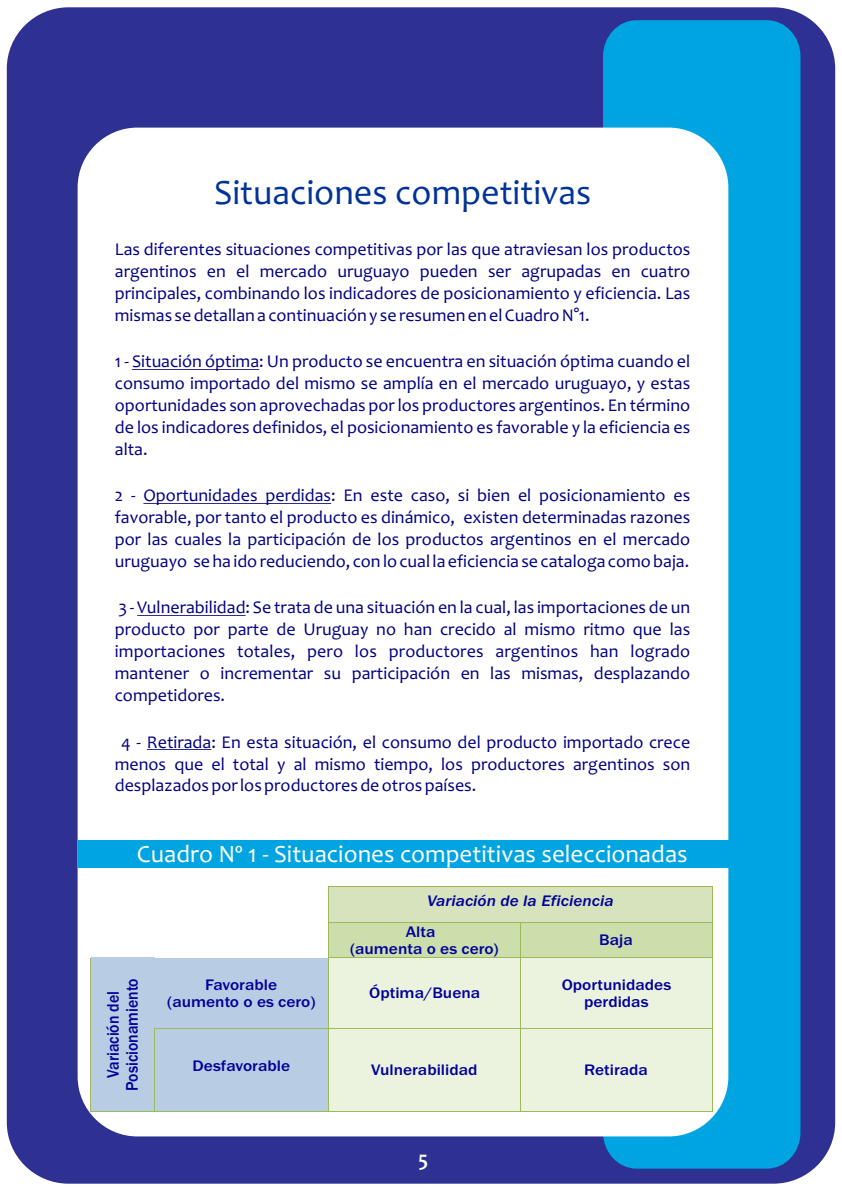
<style>
.page{position:relative;width:842px;height:1191px;background:#fff}
.page>*{position:absolute;margin:0;border:0;box-sizing:border-box;transform-origin:0 0}
.t1{font:36px "Candara";color:#039}
.t2{font:25px "Candara";color:#fff}
.t3{font:700 22px "Candara";color:#fff;scale:.93 1}
.t4{font:18px/22px "Candara";color:#000080;text-align:justify}
.t5{font:500 17.4px/18.7px "Franklin Gothic";color:#009;text-align:center;scale:.91 1}
.t6{font:500 15.8px/17.2px "Franklin Gothic";color:#009;text-align:center;scale:1.1 1}
.t7{font:italic 500 15.8px "Franklin Gothic";color:#009;scale:1.1 1}
</style>
<div class="page">
<div style="left:7px;top:7px;width:828px;height:1176px;background:#2e3092;border-radius:61px"></div>
<div style="left:603px;top:20px;width:197px;height:1148px;background:#00a4e0;border-radius:35px"></div>
<div style="left:78px;top:128px;width:650px;height:1008px;background:#fff;border-radius:60px"></div>
<hr style="left:132px;top:369px;width:127px;height:1px;background:#000080">
<hr style="left:143px;top:503px;width:188px;height:1px;background:#000080">
<hr style="left:137px;top:615px;width:109px;height:1px;background:#000080">
<hr style="left:147px;top:749px;width:64px;height:1px;background:#000080">
<div style="left:329px;top:887px;width:383px;height:5px;background:#d6e3bd"></div>
<div style="left:329px;top:892px;width:8px;height:25px;background:#d6e3bd"></div>
<div style="left:704px;top:892px;width:8px;height:25px;background:#d6e3bd"></div>
<div style="left:329px;top:917px;width:383px;height:5px;background:#d6e3bd"></div>
<div style="left:337px;top:892px;width:367px;height:25px;background:#d6e3bd"></div>
<hr style="left:329px;top:886px;width:383px;height:1px;background:#9cba59">
<hr style="left:328px;top:887px;width:1px;height:35px;background:#9cba59">
<hr style="left:712px;top:887px;width:1px;height:35px;background:#9cba59">
<div style="left:329px;top:923px;width:8px;height:34px;background:#ccdeab"></div>
<div style="left:513px;top:923px;width:7px;height:34px;background:#ccdeab"></div>
<div style="left:337px;top:923px;width:176px;height:17px;background:#ccdeab"></div>
<div style="left:337px;top:940px;width:176px;height:17px;background:#ccdeab"></div>
<div style="left:521px;top:923px;width:191px;height:8px;background:#ccdeab"></div>
<div style="left:521px;top:931px;width:7px;height:17px;background:#ccdeab"></div>
<div style="left:704px;top:931px;width:8px;height:17px;background:#ccdeab"></div>
<div style="left:521px;top:948px;width:191px;height:9px;background:#ccdeab"></div>
<div style="left:528px;top:931px;width:176px;height:17px;background:#ccdeab"></div>
<hr style="left:329px;top:922px;width:191px;height:1px;background:#9cba59">
<hr style="left:521px;top:922px;width:191px;height:1px;background:#9cba59">
<hr style="left:328px;top:923px;width:1px;height:34px;background:#9cba59">
<hr style="left:520px;top:923px;width:1px;height:34px;background:#9cba59">
<hr style="left:712px;top:923px;width:1px;height:34px;background:#9cba59">
<div style="left:155px;top:958px;width:173px;height:17px;background:#b8cce3"></div>
<div style="left:155px;top:975px;width:8px;height:35px;background:#b8cce3"></div>
<div style="left:321px;top:975px;width:7px;height:35px;background:#b8cce3"></div>
<div style="left:155px;top:1010px;width:173px;height:18px;background:#b8cce3"></div>
<div style="left:163px;top:975px;width:158px;height:18px;background:#b8cce3"></div>
<div style="left:163px;top:993px;width:158px;height:17px;background:#b8cce3"></div>
<div style="left:329px;top:958px;width:191px;height:26px;background:#ebf2de"></div>
<div style="left:329px;top:984px;width:8px;height:17px;background:#ebf2de"></div>
<div style="left:513px;top:984px;width:7px;height:17px;background:#ebf2de"></div>
<div style="left:329px;top:1001px;width:191px;height:27px;background:#ebf2de"></div>
<div style="left:337px;top:984px;width:176px;height:17px;background:#ebf2de"></div>
<div style="left:521px;top:958px;width:191px;height:17px;background:#ebf2de"></div>
<div style="left:521px;top:975px;width:7px;height:35px;background:#ebf2de"></div>
<div style="left:704px;top:975px;width:8px;height:35px;background:#ebf2de"></div>
<div style="left:521px;top:1010px;width:191px;height:18px;background:#ebf2de"></div>
<div style="left:528px;top:975px;width:176px;height:18px;background:#ebf2de"></div>
<div style="left:528px;top:993px;width:176px;height:17px;background:#ebf2de"></div>
<hr style="left:329px;top:957px;width:191px;height:1px;background:#9cba59">
<hr style="left:521px;top:957px;width:191px;height:1px;background:#9cba59">
<hr style="left:90px;top:957px;width:1px;height:71px;background:#9cba59">
<hr style="left:154px;top:957px;width:1px;height:71px;background:#9cba59">
<hr style="left:328px;top:957px;width:1px;height:71px;background:#9cba59">
<hr style="left:520px;top:957px;width:1px;height:71px;background:#9cba59">
<hr style="left:712px;top:957px;width:1px;height:71px;background:#9cba59">
<div style="left:91px;top:957px;width:13px;height:154px;background:#b8cce3"></div>
<div style="left:141px;top:957px;width:13px;height:154px;background:#b8cce3"></div>
<div style="left:104px;top:957px;width:19px;height:154px;background:#b8cce3"></div>
<div style="left:123px;top:957px;width:18px;height:154px;background:#b8cce3"></div>
<div style="left:155px;top:1028px;width:173px;height:29px;background:#b8cce3"></div>
<div style="left:155px;top:1057px;width:8px;height:25px;background:#b8cce3"></div>
<div style="left:321px;top:1057px;width:7px;height:25px;background:#b8cce3"></div>
<div style="left:155px;top:1082px;width:173px;height:29px;background:#b8cce3"></div>
<div style="left:163px;top:1057px;width:158px;height:25px;background:#b8cce3"></div>
<div style="left:329px;top:1028px;width:191px;height:33px;background:#ebf2de"></div>
<div style="left:329px;top:1061px;width:8px;height:17px;background:#ebf2de"></div>
<div style="left:513px;top:1061px;width:7px;height:17px;background:#ebf2de"></div>
<div style="left:329px;top:1078px;width:191px;height:33px;background:#ebf2de"></div>
<div style="left:337px;top:1061px;width:176px;height:17px;background:#ebf2de"></div>
<div style="left:521px;top:1028px;width:191px;height:33px;background:#ebf2de"></div>
<div style="left:521px;top:1061px;width:7px;height:17px;background:#ebf2de"></div>
<div style="left:704px;top:1061px;width:8px;height:17px;background:#ebf2de"></div>
<div style="left:521px;top:1078px;width:191px;height:33px;background:#ebf2de"></div>
<div style="left:528px;top:1061px;width:176px;height:17px;background:#ebf2de"></div>
<hr style="left:155px;top:1028px;width:173px;height:1px;background:#9cba59">
<hr style="left:329px;top:1028px;width:191px;height:1px;background:#9cba59">
<hr style="left:521px;top:1028px;width:191px;height:1px;background:#9cba59">
<hr style="left:90px;top:1028px;width:1px;height:83px;background:#9cba59">
<hr style="left:91px;top:1111px;width:63px;height:1px;background:#9cba59">
<hr style="left:154px;top:1028px;width:1px;height:83px;background:#9cba59">
<hr style="left:155px;top:1111px;width:173px;height:1px;background:#9cba59">
<hr style="left:328px;top:1028px;width:1px;height:83px;background:#9cba59">
<hr style="left:329px;top:1111px;width:191px;height:1px;background:#9cba59">
<hr style="left:520px;top:1028px;width:1px;height:83px;background:#9cba59">
<hr style="left:521px;top:1111px;width:191px;height:1px;background:#9cba59">
<hr style="left:712px;top:1028px;width:1px;height:83px;background:#9cba59">
<div style="left:78px;top:840px;width:660px;height:28px;background:#00a4e0"></div>
<h1 class="t1" style="left:214px;top:178px;width:379px">Situaciones competitivas</h1>
<p class="t4" style="left:115px;top:240px;width:577px">Las diferentes situaciones competitivas por las que atraviesan los productos argentinos en el mercado uruguayo pueden ser agrupadas en cuatro principales, combinando los indicadores de posicionamiento y eficiencia. Las mismas se detallan a continuación y se resumen en el Cuadro N°1.</p>
<p class="t4" style="left:115px;top:352px;width:577px">1 - Situación óptima: Un producto se encuentra en situación óptima cuando el consumo importado del mismo se amplía en el mercado uruguayo, y estas oportunidades son aprovechadas por los productores argentinos. En término de los indicadores definidos, el posicionamiento es favorable y la eficiencia es alta.</p>
<p class="t4" style="left:115px;top:486px;width:577px">2 - Oportunidades perdidas: En este caso, si bien el posicionamiento es favorable, por tanto el producto es dinámico, existen determinadas razones por las cuales la participación de los productos argentinos en el mercado uruguayo se ha ido reduciendo, con lo cual la eficiencia se cataloga como baja.</p>
<p class="t4" style="left:115px;top:598px;width:577px">3 - Vulnerabilidad: Se trata de una situación en la cual, las importaciones de un producto por parte de Uruguay no han crecido al mismo ritmo que las importaciones totales, pero los productores argentinos han logrado mantener o incrementar su participación en las mismas, desplazando competidores.</p>
<p class="t4" style="left:115px;top:732px;width:577px;text-indent:6px">4 - Retirada: En esta situación, el consumo del producto importado crece menos que el total y al mismo tiempo, los productores argentinos son desplazados por los productores de otros países.</p>
<h2 class="t2" style="left:137px;top:844px;width:552px">Cuadro Nº 1 - Situaciones competitivas seleccionadas</h2>
<p class="t5" style="left:105px;top:1091px;width:125px;rotate:-90deg">Variación del<br>Posicionamiento</p>
<p class="t7" style="left:427px;top:894px;width:171px">Variación de la Eficiencia</p>
<p class="t6" style="left:350px;top:924px;width:137px">Alta<br>(aumenta o es cero)</p>
<p class="t6" style="left:599px;top:932px;width:32px">Baja</p>
<p class="t6" style="left:167px;top:977px;width:136px">Favorable<br>(aumento o es cero)</p>
<p class="t6" style="left:369px;top:985px;width:102px">Óptima/Buena</p>
<p class="t6" style="left:562px;top:977px;width:101px">Oportunidades perdidas</p>
<p class="t6" style="left:193px;top:1058px;width:90px">Desfavorable</p>
<p class="t6" style="left:371px;top:1062px;width:98px">Vulnerabilidad</p>
<p class="t6" style="left:584px;top:1062px;width:59px">Retirada</p>
<p class="t3" style="left:418px;top:1149px;width:12px">5</p>
</div>
